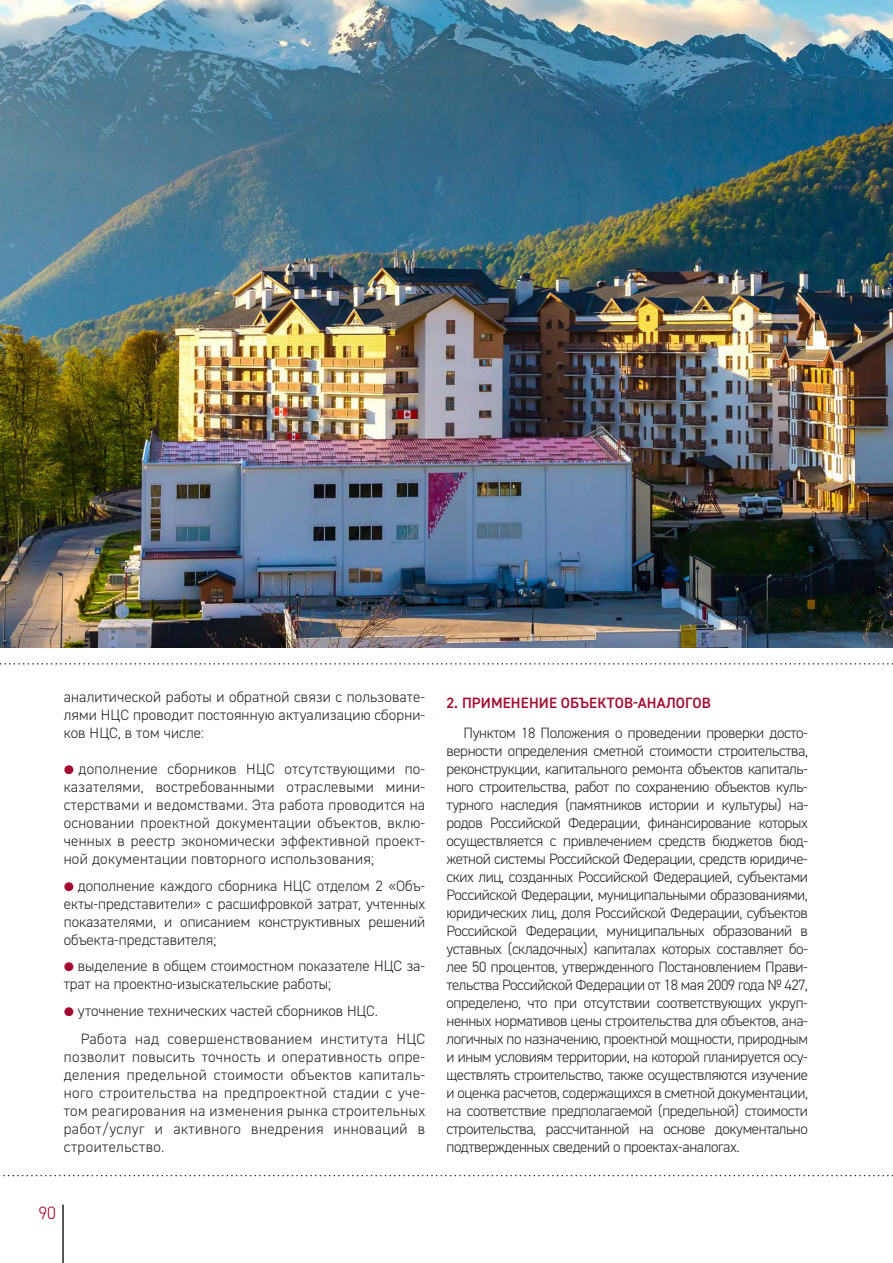
<style>
.page{position:relative;width:893px;height:1263px;background:#fff}
.page>*{position:absolute;margin:0;border:0;box-sizing:border-box;transform-origin:0 0}
.t1{font:300 18px "DIN2014";color:#a30a32}
.t2{font:300 15px/18px "DIN2014";color:#231f20;text-align:justify}
.t3{font:300 15px/28.5px "DIN2014";letter-spacing:.025em;color:#231f20}
.t4{font:600 15px "DIN2014";letter-spacing:.01em;color:#a30a32}
.s1{font-family:"Proxima Nova";font-weight:600;color:#a30a32}
</style>
<div class="page">
<svg style="left:0;top:1175px;width:893px;height:1px"></svg>
<hr style="left:62px;top:1205px;width:2px;height:58px;background:#231f20">
<img style="left:0;top:0;width:893px;height:647px">
<svg style="left:0;top:663px;width:893px;height:1px"></svg>
<p class="t2" style="left:64px;top:688px;width:363px">аналитической работы и обратной связи с пользовате&shy;лями НЦС проводит постоянную актуализацию сборни&shy;ков НЦС, в том числе:</p>
<p class="t2" style="left:64px;top:760px;width:363px"><span class="s1">●</span> дополнение сборников НЦС отсутствующими по&shy;казателями, востребованными отраслевыми мини&shy;стерствами и ведомствами. Эта работа проводится на основании проектной документации объектов, вклю&shy;ченных в реестр экономически эффективной проект&shy;ной документации повторного использования;</p>
<p class="t2" style="left:64px;top:876px;width:363px"><span class="s1">●</span> дополнение каждого сборника НЦС отделом 2 «Объ&shy;екты-представители» с расшифровкой затрат, учтенных показателями, и описанием конструктивных решений объекта-представителя;</p>
<p class="t2" style="left:64px;top:957px;width:363px"><span class="s1">●</span> выделение в общем стоимостном показателе НЦС за&shy;трат на проектно-изыскательские работы;</p>
<p class="t3" style="left:81px;top:996px;width:346px;text-indent:-17px"><span class="s1">●</span> уточнение технических частей сборников НЦС.<br>Работа над совершенствованием института НЦС</p>
<p class="t2" style="left:64px;top:1048px;width:363px">позволит повысить точность и оперативность опре&shy;деления предельной стоимости объектов капиталь&shy;ного строительства на предпроектной стадии с уче&shy;том реагирования на изменения рынка строительных работ/услуг и активного внедрения инноваций в строительство.</p>
<p class="t1" style="left:38px;top:1201px;width:19px">90</p>
<p class="t4" style="left:446px;top:693px;width:266px">2. ПРИМЕНЕНИЕ ОБЪЕКТОВ-АНАЛОГОВ</p>
<p class="t2" style="left:446px;top:724px;width:363px;text-indent:17px">Пунктом 18 Положения о проведении проверки досто&shy;верности определения сметной стоимости строительства, реконструкции, капитального ремонта объектов капиталь&shy;ного строительства, работ по сохранению объектов куль&shy;турного наследия (памятников истории и культуры) на&shy;родов Российской Федерации, финансирование которых осуществляется с привлечением средств бюджетов бюд&shy;жетной системы Российской Федерации, средств юридиче&shy;ских лиц, созданных Российской Федерацией, субъектами Российской Федерации, муниципальными образованиями, юридических лиц, доля Российской Федерации, субъектов Российской Федерации, муниципальных образований в уставных (складочных) капиталах которых составляет бо&shy;лее 50 процентов, утвержденного Постановлением Прави&shy;тельства Российской Федерации от 18 мая 2009 года № 427, определено, что при отсутствии соответствующих укруп&shy;ненных нормативов цены строительства для объектов, ана&shy;логичных по назначению, проектной мощности, природным и иным условиям территории, на которой планируется осу&shy;ществлять строительство, также осуществляются изучение и оценка расчетов, содержащихся в сметной документации, на соответствие предполагаемой (предельной) стоимости строительства, рассчитанной на основе документально подтвержденных сведений о проектах-аналогах.</p>
</div>
